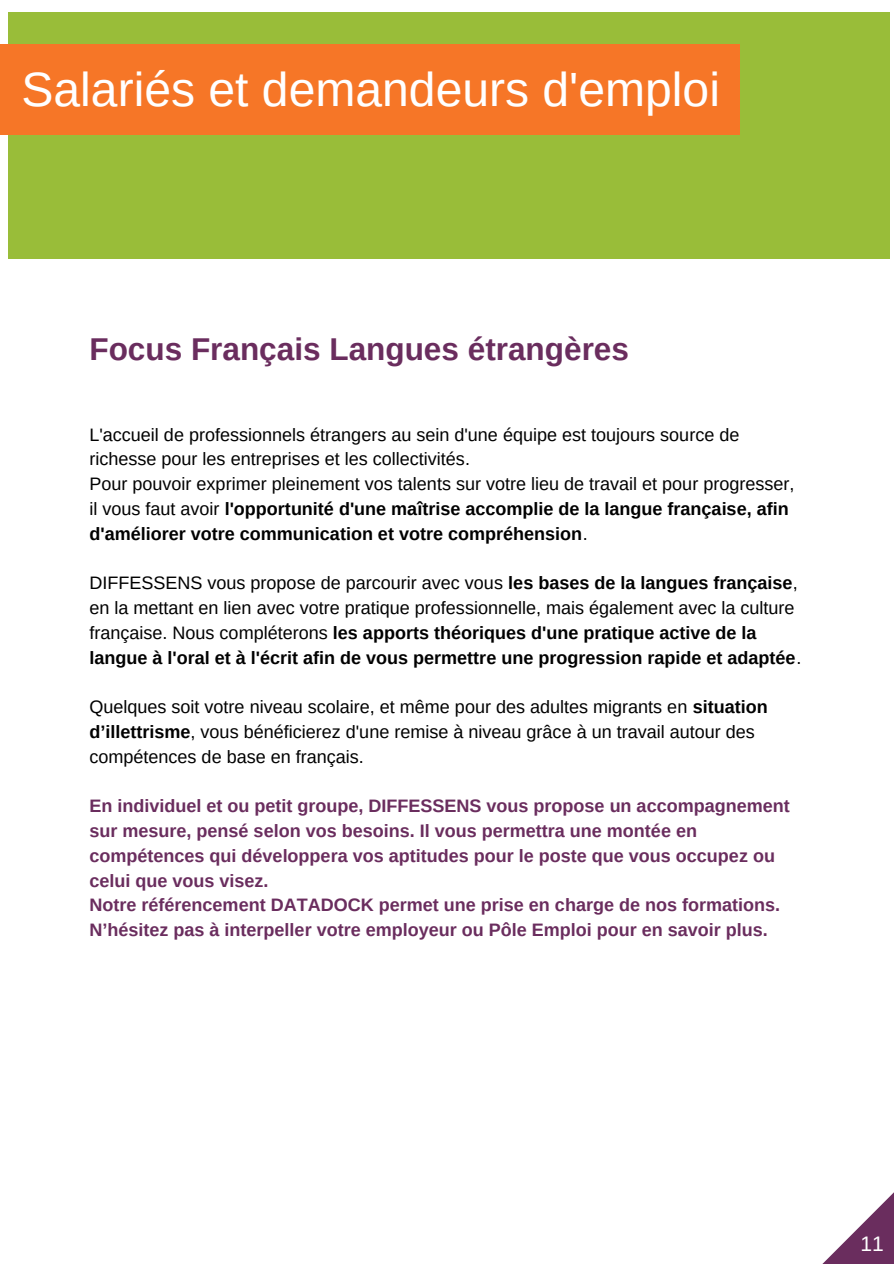
<style>
.page{position:relative;width:894px;height:1264px;background:#fff}
.page>*{position:absolute;margin:0;border:0;box-sizing:border-box;transform-origin:0 0}
.t1{font:48px "Arimo";color:#fff}
.t2{font:700 31.5px "Arimo";color:#6a2d5e}
.t3{font:21px "Arimo";color:#fff}
.t4{font:18px/24.8px "Arimo";color:#000}
.t5{font:700 18px/24.8px "Arimo";color:#6a2d5e}
.t6{font:700 18px/24.8px "Arimo";color:#000}
.s1{font-weight:400}
.s2{font-weight:700}
</style>
<div class="page">
<svg style="left:823px;top:1193px;width:70px;height:70px"></svg>
<div style="left:9px;top:12px;width:880px;height:246px;background:#99bd39"></div>
<div style="left:0;top:45px;width:739px;height:90px;background:#f67627"></div>
<p class="t1" style="left:21px;top:63px;width:699px">Salariés et demandeurs d'emploi</p>
<p class="t2" style="left:89px;top:332px;width:541px">Focus Français Langues étrangères</p>
<p class="t4" style="left:89px;top:422px;width:651px">L'accueil de professionnels étrangers au sein d'une équipe est toujours source de richesse pour les entreprises et les collectivités.</p>
<p class="t6" style="left:89px;top:471px;width:706px"><span class="s1">Pour pouvoir exprimer pleinement vos talents sur votre lieu de travail et pour progresser, il vous faut avoir</span> l'opportunité d'une maîtrise accomplie de la langue française, afin d'améliorer votre communication et votre compréhension<span class="s1">.</span></p>
<p class="t4" style="left:89px;top:570px;width:713px">DIFFESSENS vous propose de parcourir avec vous <span class="s2">les bases de la langues française</span>, en la mettant en lien avec votre pratique professionnelle, mais également avec la culture française. Nous compléterons <span class="s2">les apports théoriques d'une pratique active de la langue à l'oral et à l'écrit afin de vous permettre une progression rapide et adaptée</span>.</p>
<p class="t4" style="left:89px;top:694px;width:679px">Quelques soit votre niveau scolaire, et même pour des adultes migrants en <span class="s2">situation d’illettrisme</span>, vous bénéficierez d'une remise à niveau grâce à un travail autour des compétences de base en français.</p>
<p class="t5" style="left:89px;top:793px;width:701px">En individuel et ou petit groupe, DIFFESSENS vous propose un accompagnement sur mesure, pensé selon vos besoins. Il vous permettra une montée en compétences qui développera vos aptitudes pour le poste que vous occupez ou celui que vous visez.</p>
<p class="t5" style="left:89px;top:892px;width:692px">Notre référencement DATADOCK permet une prise en charge de nos formations.<br>N’hésitez pas à interpeller votre employeur ou Pôle Emploi pour en savoir plus.</p>
<p class="t3" style="left:860px;top:1231px;width:25px">11</p>
</div>
